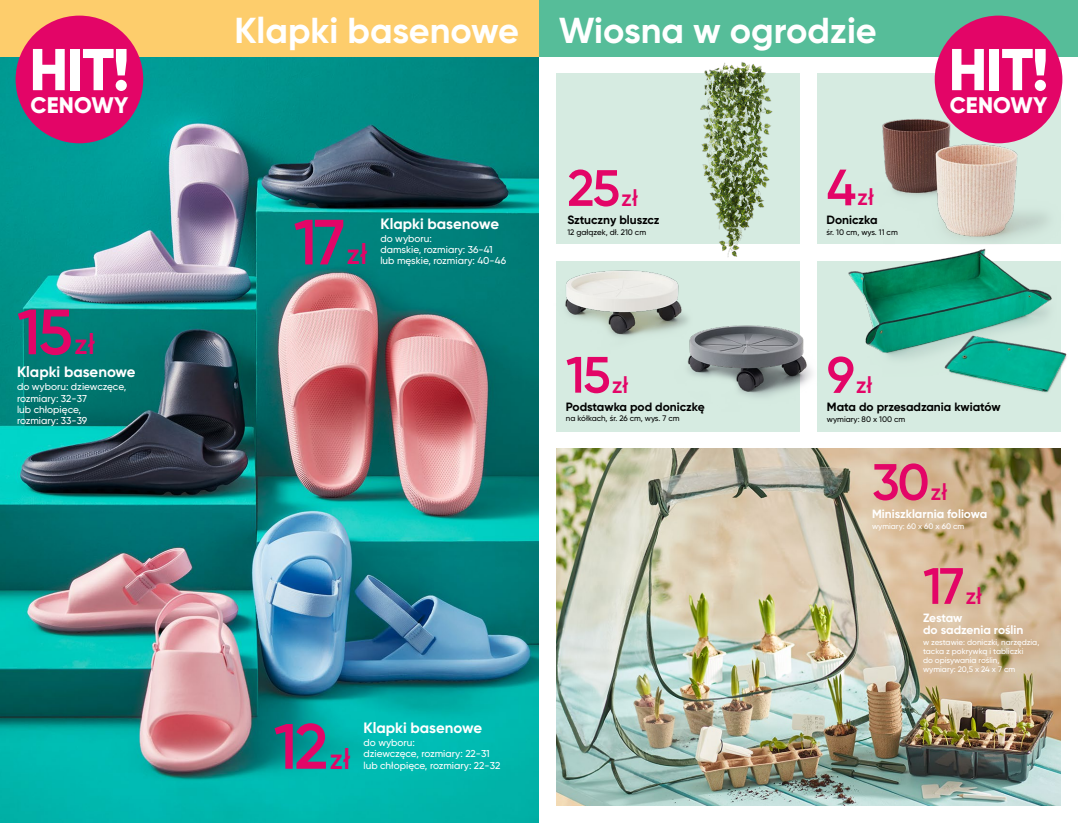
<style>
.page{position:relative;width:1078px;height:823px;background:#fff}
.page>*{position:absolute;margin:0;border:0;box-sizing:border-box;transform-origin:0 0}
.t1{font:600 63.8px "Gilroy";color:#e30567}
.t2{font:800 58.8px "Gilroy";letter-spacing:-.02em;color:#fff}
.t3{font:600 51px "Gilroy";letter-spacing:-.04em;color:#e30567}
.t4{font:700 36px "Gilroy";color:#fff}
.t5{font:600 23px "Gilroy";color:#e30567}
.t6{font:800 22.5px "Gilroy";letter-spacing:.01em;color:#fff}
.t7{font:700 15px "Gilroy";color:#fff}
.t8{font:700 12px "Gilroy";color:#000}
.t9{font:700 12px/12px "Gilroy";color:#fff}
.t10{font:500 10px/11.2px "Gilroy";color:#fff}
.t11{font:500 8px/9px "Gilroy";color:#fff}
.t12{font:500 8px "Gilroy";color:#000}
.s1{font-size:28.8px}
.s2{font-size:23px}
.s3{font-size:51px}
</style>
<div class="page">
<img style="left:0;top:57px;width:539px;height:765px">
<div style="left:539px;top:0;width:538px;height:57px;background:#56bd99"></div>
<div style="left:0;top:0;width:539px;height:57px;background:#fdcd6c"></div>
<div style="left:816px;top:261px;width:244px;height:170px;background:#d6ebe1"></div>
<div style="left:816px;top:74px;width:244px;height:170px;background:#d6ebe1"></div>
<div style="left:556px;top:261px;width:243px;height:170px;background:#d6ebe1"></div>
<div style="left:556px;top:74px;width:243px;height:170px;background:#d6ebe1"></div>
<img style="left:556px;top:448px;width:504px;height:357px">
<img style="left:882px;top:97px;width:179px;height:147px">
<img style="left:686px;top:62px;width:103px;height:195px">
<img style="left:565px;top:270px;width:120px;height:68px">
<img style="left:666px;top:315px;width:151px;height:97px">
<img style="left:848px;top:239px;width:208px;height:120px">
<img style="left:929px;top:319px;width:138px;height:83px">
<div style="left:934px;top:16px;width:128px;height:127px;background:#e30567;border-radius:50%"></div>
<div style="left:16px;top:16px;width:127px;height:127px;background:#e30567;border-radius:50%"></div>
<h2 class="t2" style="left:29px;top:32px;width:102px">HIT!</h2>
<h3 class="t6" style="left:31px;top:91px;width:99px">CENOWY</h3>
<h1 class="t1" style="left:17px;top:292px;width:80px">15<span class="s1">zł</span></h1>
<h3 class="t7" style="left:17px;top:362px;width:120px">Klapki basenowe</h3>
<p class="t10" style="left:17px;top:381px;width:111px">do wyboru: dziewczęce, rozmiary: 32-37<br>lub chłopięce,<br>rozmiary: 33-39</p>
<h3 class="t4" style="left:234px;top:8px;width:643px">Klapki basenowe Wiosna w ogrodzie</h3>
<h1 class="t1" style="left:293px;top:202px;width:75px">17<span class="s1">zł</span></h1>
<h3 class="t7" style="left:380px;top:214px;width:120px">Klapki basenowe</h3>
<p class="t10" style="left:380px;top:232px;width:127px">do wyboru:<br>damskie, rozmiary: 36-41 lub męskie, rozmiary: 40-46</p>
<h3 class="t3" style="left:567px;top:156px;width:72px">25<span class="s2">zł</span></h3>
<h3 class="t5" style="left:826px;top:183px;width:49px"><span class="s3">4</span>zł</h3>
<p class="t8" style="left:567px;top:212px;width:93px">Sztuczny bluszcz</p>
<p class="t12" style="left:567px;top:227px;width:80px">12 gałązek, dł. 210 cm</p>
<h3 class="t3" style="left:566px;top:343px;width:64px">15<span class="s2">zł</span></h3>
<p class="t8" style="left:826px;top:212px;width:52px">Doniczka</p>
<p class="t12" style="left:826px;top:227px;width:73px">śr. 10 cm, wys. 11 cm</p>
<h3 class="t5" style="left:826px;top:370px;width:47px"><span class="s3">9</span>zł</h3>
<h2 class="t2" style="left:948px;top:32px;width:102px">HIT!</h2>
<h3 class="t6" style="left:949px;top:91px;width:99px">CENOWY</h3>
<p class="t8" style="left:566px;top:399px;width:140px">Podstawka pod doniczkę</p>
<p class="t12" style="left:566px;top:413px;width:115px">na kółkach, śr. 26 cm, wys. 7 cm</p>
<h1 class="t1" style="left:274px;top:706px;width:78px">12<span class="s1">zł</span></h1>
<h3 class="t7" style="left:363px;top:718px;width:120px">Klapki basenowe</h3>
<p class="t10" style="left:363px;top:736px;width:138px">do wyboru:<br>dziewczęce, rozmiary: 22-31 lub chłopięce, rozmiary: 22-32</p>
<p class="t8" style="left:826px;top:399px;width:175px">Mata do przesadzania kwiatów</p>
<p class="t12" style="left:826px;top:413px;width:80px">wymiary: 80 x 100 cm</p>
<h3 class="t3" style="left:871px;top:450px;width:77px">30<span class="s2">zł</span></h3>
<p class="t9" style="left:871px;top:507px;width:117px">Miniszklarnia foliowa</p>
<p class="t11" style="left:871px;top:521px;width:94px">wymiary: 60 x 60 x 60 cm</p>
<h3 class="t3" style="left:922px;top:554px;width:60px">17<span class="s2">zł</span></h3>
<p class="t9" style="left:922px;top:611px;width:102px">Zestaw<br>do sadzenia roślin</p>
<p class="t11" style="left:922px;top:637px;width:118px">w zestawie: doniczki, narzędzia, tacka z pokrywką i tabliczki<br>do opisywania roślin,<br>wymiary: 20,5 x 24 x 7 cm</p>
</div>
